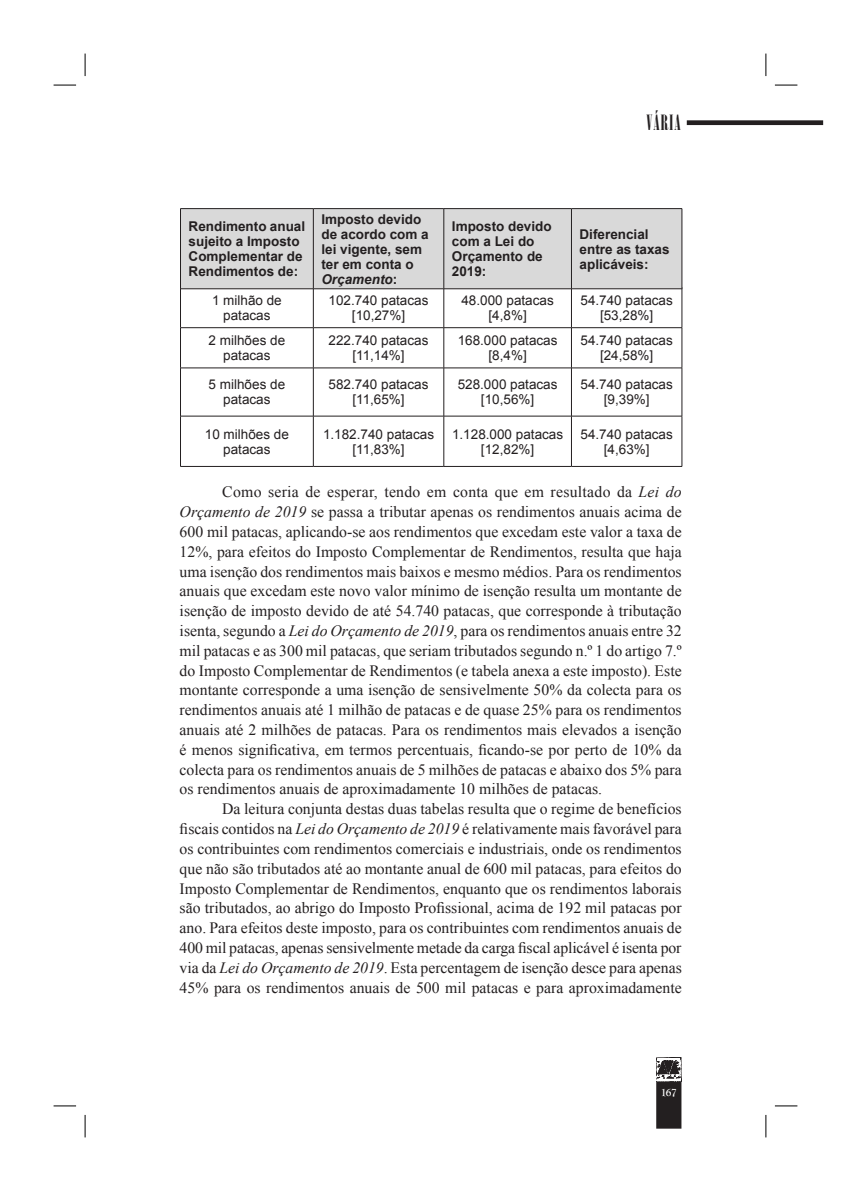
<style>
.page{position:relative;width:851px;height:1191px;background:#fff}
.page>*{position:absolute;margin:0;border:0;box-sizing:border-box;transform-origin:0 0}
.t1{font:21px "Onyx";letter-spacing:.04em;color:#231f20}
.texto{font:15.75px/19.8px "Times New Roman";color:#231f20;text-align:justify}
.t2{font:13.5px/15px "Arial";color:#231f20;text-align:center}
.t3{font:700 13.5px/15px "Arial";color:#231f20}
.t4{font:700 11.25px "Goudy Old Style T";color:#fff}
.s1{font-style:italic}
</style>
<div class="page">
<div style="left:686px;top:120px;width:137px;height:5px;border:2px solid #231f20"></div>
<div style="left:657px;top:1080px;width:23px;height:47px;background:#231f20"></div>
<div style="left:656px;top:1079px;width:25px;height:49px;border:2px solid #231f20"></div>
<svg style="left:656px;top:1057px;width:25px;height:24px"></svg>
<hr style="left:180px;top:288px;width:1px;height:39px;background:#231f20">
<hr style="left:313px;top:288px;width:1px;height:39px;background:#231f20">
<hr style="left:443px;top:288px;width:1px;height:39px;background:#231f20">
<hr style="left:571px;top:288px;width:1px;height:39px;background:#231f20">
<hr style="left:681px;top:288px;width:1px;height:39px;background:#231f20">
<hr style="left:180px;top:327px;width:133px;height:1px;background:#231f20">
<hr style="left:180px;top:328px;width:1px;height:40px;background:#231f20">
<hr style="left:313px;top:327px;width:131px;height:1px;background:#231f20">
<hr style="left:313px;top:328px;width:1px;height:40px;background:#231f20">
<hr style="left:444px;top:327px;width:127px;height:1px;background:#231f20">
<hr style="left:443px;top:328px;width:1px;height:40px;background:#231f20">
<hr style="left:571px;top:327px;width:111px;height:1px;background:#231f20">
<hr style="left:571px;top:328px;width:1px;height:40px;background:#231f20">
<hr style="left:681px;top:328px;width:1px;height:40px;background:#231f20">
<hr style="left:180px;top:368px;width:133px;height:1px;background:#231f20">
<hr style="left:180px;top:368px;width:1px;height:48px;background:#231f20">
<hr style="left:313px;top:368px;width:131px;height:1px;background:#231f20">
<hr style="left:313px;top:368px;width:1px;height:48px;background:#231f20">
<hr style="left:444px;top:368px;width:127px;height:1px;background:#231f20">
<hr style="left:443px;top:368px;width:1px;height:48px;background:#231f20">
<hr style="left:571px;top:368px;width:111px;height:1px;background:#231f20">
<hr style="left:571px;top:368px;width:1px;height:48px;background:#231f20">
<hr style="left:681px;top:368px;width:1px;height:48px;background:#231f20">
<hr style="left:180px;top:416px;width:133px;height:1px;background:#231f20">
<hr style="left:180px;top:416px;width:1px;height:50px;background:#231f20">
<hr style="left:313px;top:416px;width:131px;height:1px;background:#231f20">
<hr style="left:313px;top:416px;width:1px;height:50px;background:#231f20">
<hr style="left:444px;top:416px;width:127px;height:1px;background:#231f20">
<hr style="left:443px;top:416px;width:1px;height:50px;background:#231f20">
<hr style="left:571px;top:416px;width:111px;height:1px;background:#231f20">
<hr style="left:571px;top:416px;width:1px;height:50px;background:#231f20">
<hr style="left:681px;top:416px;width:1px;height:50px;background:#231f20">
<hr style="left:180px;top:466px;width:133px;height:1px;background:#231f20">
<hr style="left:313px;top:466px;width:131px;height:1px;background:#231f20">
<hr style="left:444px;top:466px;width:127px;height:1px;background:#231f20">
<hr style="left:571px;top:466px;width:111px;height:1px;background:#231f20">
<div style="left:181px;top:209px;width:500px;height:79px;background:#d9d9d9"></div>
<hr style="left:180px;top:208px;width:133px;height:1px;background:#231f20">
<hr style="left:180px;top:209px;width:1px;height:79px;background:#231f20">
<hr style="left:313px;top:208px;width:131px;height:1px;background:#231f20">
<hr style="left:313px;top:209px;width:1px;height:79px;background:#231f20">
<hr style="left:444px;top:208px;width:127px;height:1px;background:#231f20">
<hr style="left:443px;top:209px;width:1px;height:79px;background:#231f20">
<hr style="left:571px;top:208px;width:111px;height:1px;background:#231f20">
<hr style="left:571px;top:209px;width:1px;height:79px;background:#231f20">
<hr style="left:681px;top:209px;width:1px;height:79px;background:#231f20">
<hr style="left:180px;top:288px;width:133px;height:1px;background:#231f20">
<hr style="left:313px;top:288px;width:131px;height:1px;background:#231f20">
<hr style="left:444px;top:288px;width:127px;height:1px;background:#231f20">
<hr style="left:571px;top:288px;width:111px;height:1px;background:#231f20">
<svg style="left:54px;top:85px;width:22px;height:1px"></svg>
<svg style="left:774px;top:85px;width:23px;height:1px"></svg>
<svg style="left:54px;top:1105px;width:22px;height:1px"></svg>
<svg style="left:774px;top:1105px;width:23px;height:1px"></svg>
<svg style="left:85px;top:54px;width:1px;height:22px"></svg>
<svg style="left:85px;top:1115px;width:1px;height:22px"></svg>
<svg style="left:765px;top:54px;width:1px;height:22px"></svg>
<svg style="left:765px;top:1115px;width:1px;height:22px"></svg>
<h1 class="t1" style="left:646px;top:110px;width:36px">VÁRIA</h1>
<p class="t3" style="left:188px;top:219px;width:118px">Rendimento anual sujeito a Imposto<br>Complementar de<br>Rendimentos de:</p>
<p class="t3" style="left:321px;top:212px;width:109px">Imposto devido de acordo com a lei vigente, sem ter em conta o<br><span class="s1">Orçamento</span>:</p>
<p class="t3" style="left:452px;top:219px;width:101px">Imposto devido com a Lei do<br>Orçamento de<br>2019:</p>
<p class="t3" style="left:579px;top:227px;width:92px">Diferencial entre as taxas aplicáveis:</p>
<p class="t2" style="left:212px;top:293px;width:71px">1 milhão de patacas</p>
<p class="t2" style="left:328px;top:293px;width:101px">102.740 patacas [10,27%]</p>
<p class="t2" style="left:461px;top:293px;width:94px">48.000 patacas [4,8%]</p>
<p class="t2" style="left:580px;top:293px;width:94px">54.740 patacas [53,28%]</p>
<p class="t2" style="left:208px;top:333px;width:78px">2 milhões de patacas</p>
<p class="t2" style="left:328px;top:333px;width:101px">222.740 patacas [11,14%]</p>
<p class="t2" style="left:457px;top:333px;width:101px">168.000 patacas [8,4%]</p>
<p class="t2" style="left:580px;top:333px;width:94px">54.740 patacas [24,58%]</p>
<p class="t2" style="left:208px;top:377px;width:78px">5 milhões de patacas</p>
<p class="t2" style="left:328px;top:377px;width:101px">582.740 patacas [11,65%]</p>
<p class="t2" style="left:457px;top:377px;width:101px">528.000 patacas [10,56%]</p>
<p class="t2" style="left:580px;top:377px;width:94px">54.740 patacas [9,39%]</p>
<p class="t2" style="left:205px;top:426px;width:86px">10 milhões de patacas</p>
<p class="t2" style="left:323px;top:426px;width:113px">1.182.740 patacas [11,83%]</p>
<p class="t2" style="left:452px;top:426px;width:113px">1.128.000 patacas [12,82%]</p>
<p class="t2" style="left:580px;top:426px;width:94px">54.740 patacas [4,63%]</p>
<p class="texto" style="left:180px;top:482px;width:503px;text-indent:43px">Como seria de esperar, tendo em conta que em resultado da <span class="s1">Lei do Orçamento de 2019</span> se passa a tributar apenas os rendimentos anuais acima de 600 mil patacas, aplicando-se aos rendimentos que excedam este valor a taxa de 12%, para efeitos do Imposto Complementar de Rendimentos, resulta que haja uma isenção dos rendimentos mais baixos e mesmo médios. Para os rendimentos anuais que excedam este novo valor mínimo de isenção resulta um montante de isenção de imposto devido de até 54.740 patacas, que corresponde à tributação isenta, segundo a <span class="s1">Lei do Orçamento de 2019</span>, para os rendimentos anuais entre 32 mil patacas e as 300 mil patacas, que seriam tributados segundo n.º 1 do artigo 7.º do Imposto Complementar de Rendimentos (e tabela anexa a este imposto). Este montante corresponde a uma isenção de sensivelmente 50% da colecta para os rendimentos anuais até 1 milhão de patacas e de quase 25% para os rendimentos anuais até 2 milhões de patacas. Para os rendimentos mais elevados a isenção é menos significativa, em termos percentuais, ficando-se por perto de 10% da colecta para os rendimentos anuais de 5 milhões de patacas e abaixo dos 5% para os rendimentos anuais de aproximadamente 10 milhões de patacas.</p>
<p class="texto" style="left:180px;top:799px;width:503px;text-indent:43px">Da leitura conjunta destas duas tabelas resulta que o regime de benefícios fiscais contidos na <span class="s1">Lei do Orçamento de 2019</span> é relativamente mais favorável para os contribuintes com rendimentos comerciais e industriais, onde os rendimentos que não são tributados até ao montante anual de 600 mil patacas, para efeitos do Imposto Complementar de Rendimentos, enquanto que os rendimentos laborais são tributados, ao abrigo do Imposto Profissional, acima de 192 mil patacas por ano. Para efeitos deste imposto, para os contribuintes com rendimentos anuais de 400 mil patacas, apenas sensivelmente metade da carga fiscal aplicável é isenta por via da <span class="s1">Lei do Orçamento de 2019</span>. Esta percentagem de isenção desce para apenas 45% para os rendimentos anuais de 500 mil patacas e para aproximadamente</p>
<p class="t4" style="left:660px;top:1085px;width:17px">167</p>
</div>
